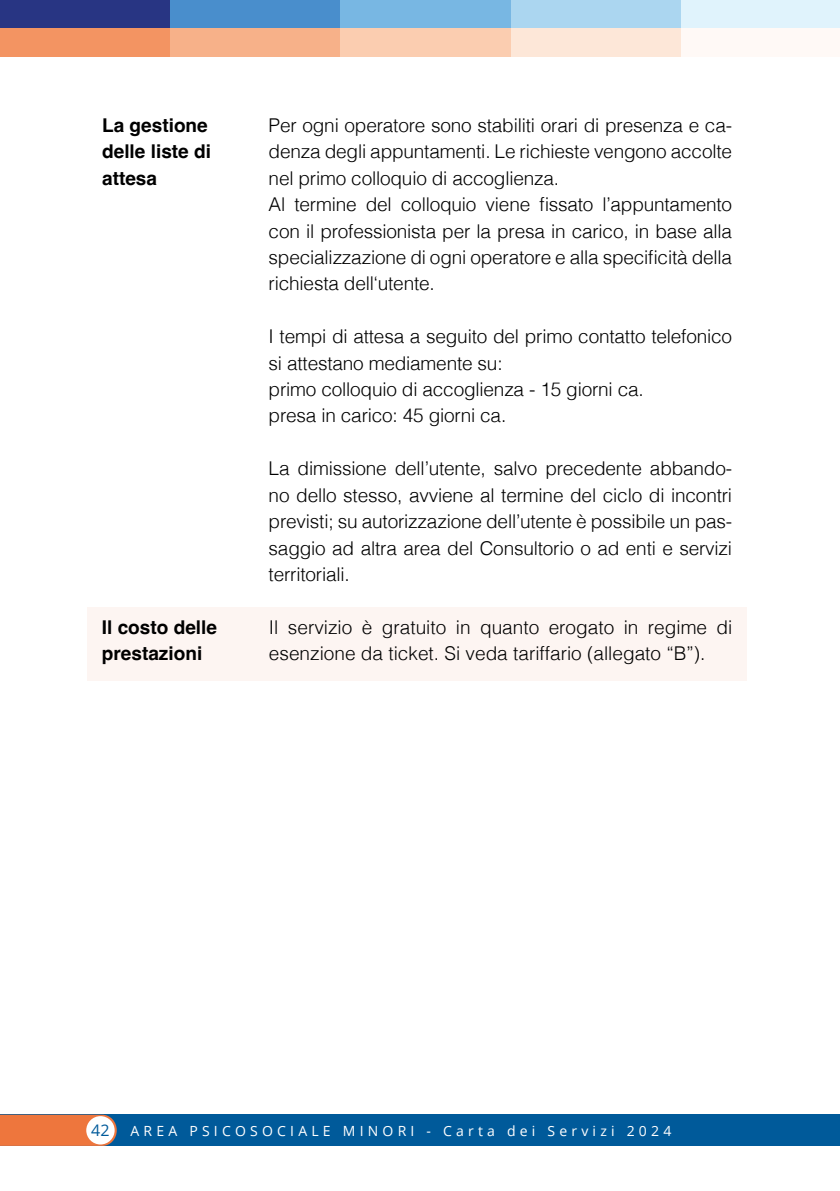
<style>
.page{position:relative;width:840px;height:1191px;background:#fff}
.page>*{position:absolute;margin:0;border:0;box-sizing:border-box;transform-origin:0 0}
.t1{font:300 19px/26.4px "Helvetica";letter-spacing:-.01em;color:#000}
.t2{font:700 19px/26.4px "Helvetica";color:#000}
.t3{font:16px "Open Sans";letter-spacing:.3em;color:#fff}
.t4{font:16px "Open Sans";color:#005a9a}
.t5{font:14px "Open Sans";letter-spacing:.3em;color:#fff}
</style>
<div class="page">
<div style="left:0;top:1114px;width:839px;height:31px;background:#005a9a"></div>
<svg style="left:0;top:1114px;width:117px;height:31px"></svg>
<div style="left:87px;top:1117px;width:27px;height:26px;background:#fff;border-radius:50%"></div>
<div style="left:86px;top:1116px;width:29px;height:28px;border:2px solid #fff;border-radius:50%"></div>
<div style="left:0;top:0;width:170px;height:28px;background:#283583"></div>
<div style="left:0;top:28px;width:170px;height:29px;background:#f39462"></div>
<div style="left:510px;top:0;width:170px;height:28px;background:#abd6f0"></div>
<div style="left:510px;top:28px;width:170px;height:29px;background:#fde7d8"></div>
<div style="left:170px;top:0;width:170px;height:28px;background:#498ecc"></div>
<div style="left:170px;top:28px;width:170px;height:29px;background:#f7b189"></div>
<div style="left:680px;top:0;width:159px;height:28px;background:#e0f3fc"></div>
<div style="left:680px;top:28px;width:159px;height:29px;background:#fff9f6"></div>
<div style="left:340px;top:0;width:170px;height:28px;background:#78b7e3"></div>
<div style="left:340px;top:28px;width:170px;height:29px;background:#fbcdb0"></div>
<div style="left:87px;top:607px;width:659px;height:74px;background:#fdf5f2"></div>
<p class="t2" style="left:102px;top:114px;width:110px">La gestione delle liste di attesa</p>
<p class="t1" style="left:268px;top:111px;width:464px">Per ogni operatore sono stabiliti orari di presenza e ca&shy;denza degli appuntamenti. Le richieste vengono accolte nel primo colloquio di accoglienza.<br>Al termine del colloquio viene fissato l’appuntamento con il professionista per la presa in carico, in base alla specializzazione di ogni operatore e alla specificità della richiesta dell‘utente.</p>
<p class="t1" style="left:268px;top:322px;width:464px">I tempi di attesa a seguito del primo contatto telefonico si attestano mediamente su:<br>primo colloquio di accoglienza - 15 giorni ca.<br>presa in carico: 45 giorni ca.</p>
<p class="t1" style="left:268px;top:454px;width:465px;text-align:justify">La dimissione dell’utente, salvo precedente abbando&shy;no dello stesso, avviene al termine del ciclo di incontri previsti; su autorizzazione dell’utente è possibile un pas&shy;saggio ad altra area del Consultorio o ad enti e servizi territoriali.</p>
<p class="t2" style="left:102px;top:616px;width:117px">Il costo delle prestazioni</p>
<p class="t1" style="left:269px;top:612px;width:464px">Il servizio è gratuito in quanto erogato in regime di esenzione da ticket. Si veda tariffario (allegato “B”).</p>
<p class="t4" style="left:91px;top:1118px;width:20px">42</p>
<p class="t3" style="left:130px;top:1118px;width:262px">Carta dei Servizi 2022</p>
<p class="t5" style="left:130px;top:1121px;width:542px">AREA PSICOSOCIALE MINORI - Carta dei Servizi 2024</p>
</div>
